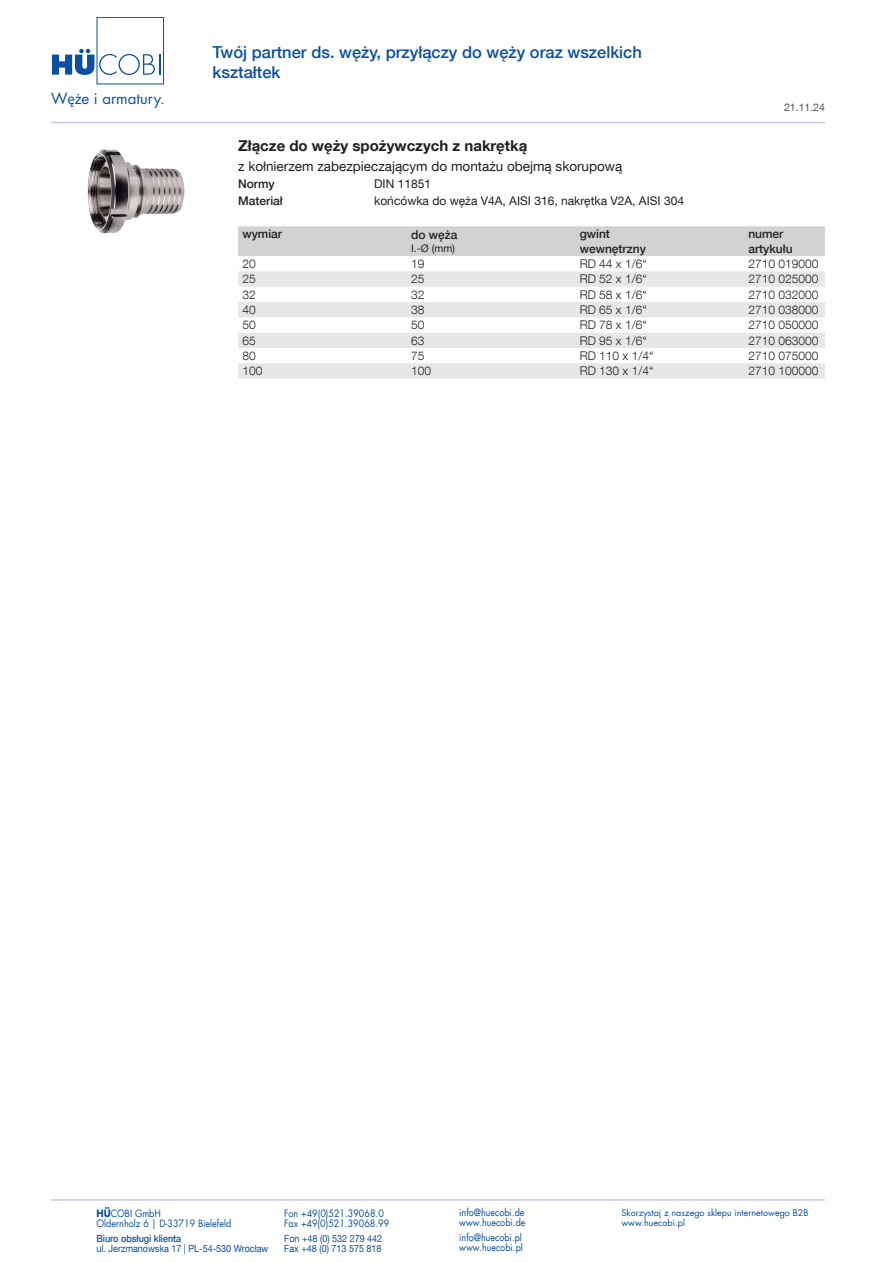
<style>
.page{position:relative;width:893px;height:1263px;background:#fff}
.page>*{position:absolute;margin:0;border:0;box-sizing:border-box;transform-origin:0 0}
.t1{font:500 16.5px/19.8px "Helvetica Neue LT Com";color:#0a4fa2}
.t2{font:15.15px "Futura LT";color:#0a4fa2}
.t3{font:700 15px "Helvetica Neue LT Com";color:#231f20}
.t4{font:13.5px "Helvetica Neue LT Com";color:#231f20}
.t5{font:300 12px "Helvetica Neue LT Com";color:#231f20}
.t6{font:500 12px/14.4px "Helvetica Neue LT Com";color:#231f20}
.t7{font:12px "Helvetica Neue LT Com";color:#231f20}
.t8{font:300 10.5px "Helvetica Neue LT Com";color:#231f20}
.t9{font:10.5px "Helvetica Neue LT Com";color:#231f20}
.t10{font:9.9px "Futura LT";color:#0a4fa2;scale:.91 1}
.t11{font:9.9px "Helvetica Neue LT Com";color:#0a4fa2;scale:.91 1}
.t12{font:500 9.9px "Helvetica Neue LT Com";color:#0a4fa2;scale:.91 1}
.t13{font:9px "Futura LT";color:#0a4fa2}
.s1{font-family:"Myriad Pro"}
.s2{font-weight:700}
</style>
<div class="page">
<hr style="left:51px;top:122px;width:774px;height:1px;background:#c7cbe6">
<hr style="left:51px;top:1199px;width:774px;height:2px;background:#c7cbe6">
<div style="left:97px;top:17px;width:67px;height:67px;border:1px solid #0a4fa2"></div>
<svg style="left:52px;top:49px;width:108px;height:26px"></svg>
<div style="left:238px;top:226px;width:587px;height:30px;background:#d1d2d4"></div>
<svg style="left:238px;top:271px;width:587px;height:108px;fill:#e6e7e9"></svg>
<img style="left:87px;top:149px;width:98px;height:85px">
<p class="t2" style="left:51px;top:89px;width:115px">W<span class="s1">ęż</span>e i armatury.</p>
<h1 class="t1" style="left:213px;top:42px;width:431px">Twój partner ds. węży, przyłączy do węży oraz wszelkich kształtek</h1>
<p class="t8" style="left:784px;top:101px;width:42px">21.11.24</p>
<p class="t3" style="left:238px;top:136px;width:291px">Złącze do węży spożywczych z nakrętką</p>
<p class="t4" style="left:238px;top:158px;width:386px">z kołnierzem zabezpieczającym do montażu obejmą skorupową</p>
<p class="t6" style="left:238px;top:176px;width:38px">Normy</p>
<p class="t7" style="left:374px;top:176px;width:58px">DIN 11851</p>
<p class="t6" style="left:238px;top:193px;width:46px">Materiał</p>
<p class="t7" style="left:374px;top:193px;width:311px">końcówka do węża V4A, AISI 316, nakrętka V2A, AISI 304</p>
<p class="t6" style="left:242px;top:227px;width:41px">wymiar</p>
<p class="t6" style="left:411px;top:228px;width:48px">do węża</p>
<p class="t9" style="left:411px;top:242px;width:45px">I.-Ø (mm)</p>
<p class="t6" style="left:580px;top:227px;width:68px">gwint wewnętrzny</p>
<p class="t6" style="left:748px;top:227px;width:46px">numer artykułu</p>
<p class="t5" style="left:242px;top:256px;width:15px">20</p>
<p class="t5" style="left:411px;top:256px;width:15px">19</p>
<p class="t5" style="left:580px;top:256px;width:69px">RD 44 x 1/6“</p>
<p class="t5" style="left:748px;top:256px;width:72px">2710 019000</p>
<p class="t5" style="left:242px;top:272px;width:15px">25</p>
<p class="t5" style="left:411px;top:272px;width:15px">25</p>
<p class="t5" style="left:580px;top:272px;width:69px">RD 52 x 1/6“</p>
<p class="t5" style="left:748px;top:272px;width:72px">2710 025000</p>
<p class="t5" style="left:242px;top:287px;width:15px">32</p>
<p class="t5" style="left:411px;top:287px;width:15px">32</p>
<p class="t5" style="left:580px;top:287px;width:69px">RD 58 x 1/6“</p>
<p class="t5" style="left:748px;top:287px;width:72px">2710 032000</p>
<p class="t5" style="left:242px;top:302px;width:15px">40</p>
<p class="t5" style="left:411px;top:302px;width:15px">38</p>
<p class="t5" style="left:580px;top:302px;width:69px">RD 65 x 1/6“</p>
<p class="t5" style="left:748px;top:302px;width:72px">2710 038000</p>
<p class="t5" style="left:242px;top:318px;width:15px">50</p>
<p class="t5" style="left:411px;top:318px;width:15px">50</p>
<p class="t5" style="left:580px;top:318px;width:69px">RD 78 x 1/6“</p>
<p class="t5" style="left:748px;top:318px;width:72px">2710 050000</p>
<p class="t5" style="left:242px;top:333px;width:15px">65</p>
<p class="t5" style="left:411px;top:333px;width:15px">63</p>
<p class="t5" style="left:580px;top:333px;width:69px">RD 95 x 1/6“</p>
<p class="t5" style="left:748px;top:333px;width:72px">2710 063000</p>
<p class="t5" style="left:242px;top:348px;width:15px">80</p>
<p class="t5" style="left:411px;top:348px;width:15px">75</p>
<p class="t5" style="left:580px;top:348px;width:75px">RD 110 x 1/4“</p>
<p class="t5" style="left:748px;top:348px;width:72px">2710 075000</p>
<p class="t5" style="left:242px;top:364px;width:22px">100</p>
<p class="t5" style="left:411px;top:364px;width:22px">100</p>
<p class="t5" style="left:580px;top:364px;width:75px">RD 130 x 1/4“</p>
<p class="t5" style="left:748px;top:364px;width:72px">2710 100000</p>
<p class="t10" style="left:97px;top:1207px;width:72px"><span class="s2">HÜ</span>COBI GmbH</p>
<p class="t10" style="left:284px;top:1207px;width:111px">Fon +49(0)521.39068.0</p>
<p class="t10" style="left:459px;top:1206px;width:73px">info@huecobi.de</p>
<p class="t13" style="left:621px;top:1207px;width:189px">Skorzystaj z naszego sklepu internetowego B2B</p>
<p class="t10" style="left:97px;top:1217px;width:150px">Oldernholz 6 | D-33719 Bielefeld</p>
<p class="t10" style="left:284px;top:1217px;width:117px">Fax +49(0)521.39068.99</p>
<p class="t10" style="left:459px;top:1216px;width:74px">www.huecobi.de</p>
<p class="t13" style="left:621px;top:1217px;width:65px">www.huecobi.pl</p>
<p class="t12" style="left:97px;top:1232px;width:95px">Biuro obsługi klienta</p>
<p class="t11" style="left:284px;top:1232px;width:109px">Fon +48 (0) 532 279 442</p>
<p class="t10" style="left:459px;top:1231px;width:70px">info@huecobi.pl</p>
<p class="t11" style="left:97px;top:1242px;width:190px">ul. Jerzmanowska 17 | PL-54-530 Wrocław</p>
<p class="t11" style="left:284px;top:1242px;width:108px">Fax +48 (0) 713 575 818</p>
<p class="t10" style="left:459px;top:1241px;width:71px">www.huecobi.pl</p>
</div>
